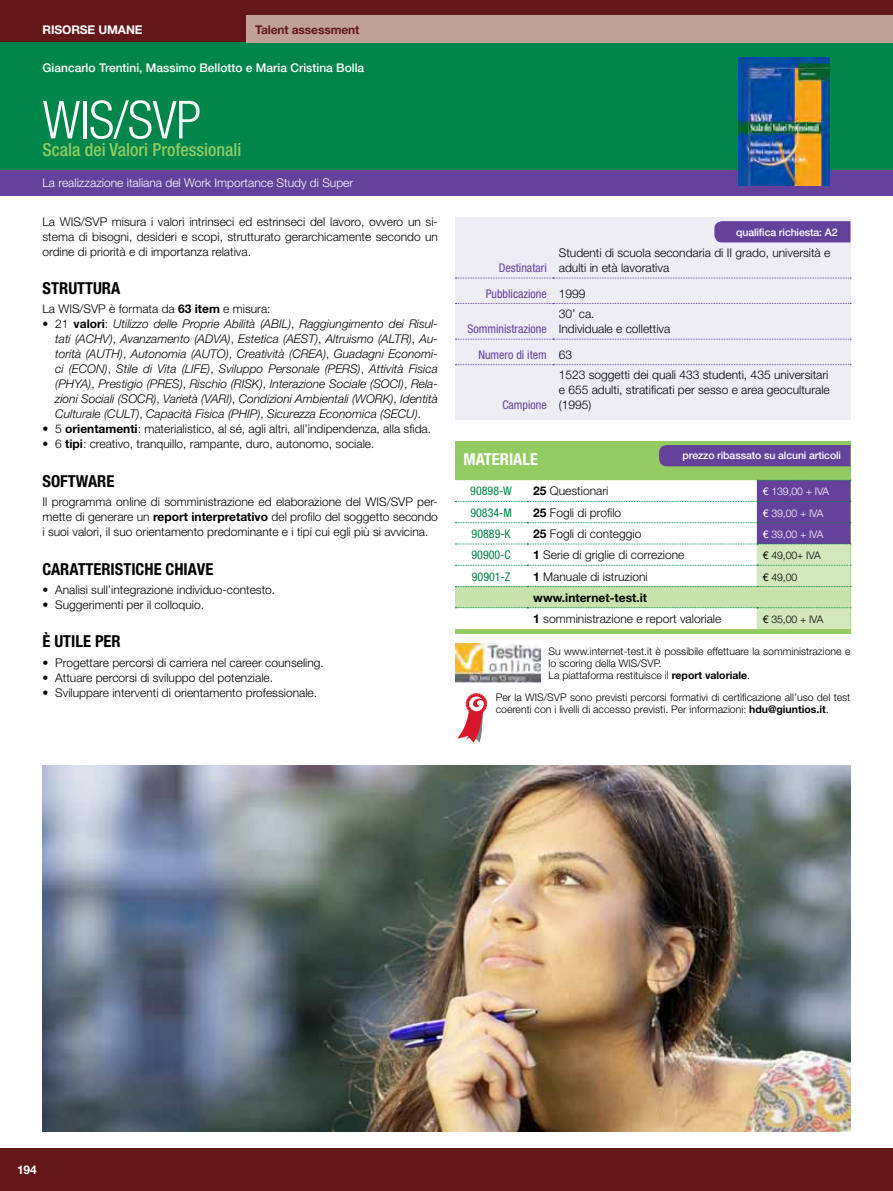
<style>
.page{position:relative;width:893px;height:1191px;background:#fff}
.page>*{position:absolute;margin:0;border:0;box-sizing:border-box;transform-origin:0 0}
.t1{font:300 condensed 52.5px "Helvetica Neue LT Std";letter-spacing:-.01em;color:#fff}
.t2{font:500 condensed 18px "Helvetica Neue LT Std";color:#94ca62}
.t3{font:700 condensed 16.5px "Helvetica Neue LT Std";color:#000}
.t4{font:700 condensed 16.5px "Helvetica Neue LT Std";color:#fff}
.t5{font:300 12px/15px "Helvetica Neue LT Std";color:#000;text-align:justify}
.t6{font:italic 300 12px/15px "Helvetica Neue LT Std";color:#000;text-align:justify}
.t7{font:condensed 12px "Helvetica Neue LT Std";color:#64419a}
.t8{font:500 12px "Helvetica Neue LT Std";color:#fff}
.t9{font:300 12px "Helvetica Neue LT Std";color:#fff}
.t10{font:condensed 12px "Helvetica Neue LT Std";color:#00854a}
.t11{font:700 12px "Helvetica Neue LT Std";letter-spacing:-.01em;color:#631719}
.t12{font:700 12px "Helvetica Neue LT Std";letter-spacing:-.01em;color:#fff}
.t13{font:300 10.5px/12px "Helvetica Neue LT Std";color:#000}
.t14{font:500 10.5px "Helvetica Neue LT Std";letter-spacing:-.01em;color:#fff}
.t15{font:300 10.5px "Helvetica Neue LT Std";letter-spacing:-.01em;color:#fff}
.s1{font-weight:700}
.s2{font-weight:700;font-style:normal}
.s3{font-style:normal}
.s4{font-weight:300;font-stretch:normal;color:#000}
.s5{font-weight:400}
</style>
<div class="page">
<div style="left:0;top:1148px;width:893px;height:43px;background:#631719"></div>
<div style="left:0;top:0;width:893px;height:43px;background:#631719"></div>
<div style="left:0;top:43px;width:893px;height:127px;background:#00854a"></div>
<div style="left:0;top:170px;width:893px;height:26px;background:#64419a"></div>
<img style="left:739px;top:57px;width:90px;height:128px">
<div style="left:455px;top:441px;width:395px;height:192px;background:#94ca62"></div>
<svg style="left:455px;top:480px;width:396px;height:149px;background:#dee3de"></svg>
<div style="left:455px;top:217px;width:395px;height:202px;background:#eeedf6"></div>
<svg style="left:455px;top:278px;width:396px;height:1px"></svg>
<svg style="left:455px;top:303px;width:396px;height:1px"></svg>
<svg style="left:455px;top:339px;width:396px;height:1px"></svg>
<svg style="left:455px;top:364px;width:396px;height:1px"></svg>
<div style="left:714px;top:221px;width:136px;height:21px;background:#64419a"></div>
<img style="left:455px;top:643px;width:85px;height:39px">
<svg style="left:457px;top:693px;width:30px;height:49px"></svg>
<div style="left:247px;top:15px;width:646px;height:28px;background:#c0a196"></div>
<img style="left:43px;top:765px;width:807px;height:366px">
<div style="left:659px;top:445px;width:191px;height:21px;background:#64419a"></div>
<p class="t12" style="left:43px;top:22px;width:66px">Risorse umane</p>
<p class="t8" style="left:43px;top:61px;width:323px">Giancarlo Trentini, Massimo Bellotto e Maria Cristina Bolla</p>
<h1 class="t1" style="left:43px;top:90px;width:160px">WIS/SVP</h1>
<h2 class="t2" style="left:43px;top:139px;width:200px">Scala dei Valori Professionali</h2>
<p class="t9" style="left:43px;top:176px;width:312px">La realizzazione italiana del Work Importance Study di Super</p>
<p class="t5" style="left:43px;top:213px;width:397px">La WIS/SVP misura i valori intrinseci ed estrinseci del lavoro, ovvero un si&shy;stema di bisogni, desideri e scopi, strutturato gerarchicamente secondo un ordine di priorità e di importanza relativa.</p>
<h3 class="t3" style="left:43px;top:278px;width:79px">STRUTTURA</h3>
<p class="t5" style="left:43px;top:301px;width:230px">La WIS/SVP è formata da <span class="s1">63 item</span> e misura:</p>
<p class="t6" style="left:55px;top:316px;width:384px;text-indent:-13px"><span class="s2">•</span> <span class="s3">21</span> <span class="s2">valori</span><span class="s3">:</span> Utilizzo delle Proprie Abilità (ABIL)<span class="s3">,</span> Raggiungimento dei Risul&shy;tati (ACHV)<span class="s3">,</span> Avanzamento (ADVA)<span class="s3">,</span> Estetica (AEST)<span class="s3">,</span> Altruismo (ALTR)<span class="s3">,</span> Au&shy;torità (AUTH)<span class="s3">,</span> Autonomia (AUTO)<span class="s3">,</span> Creatività (CREA)<span class="s3">,</span> Guadagni Economi&shy;ci (ECON)<span class="s3">,</span> Stile di Vita (LIFE)<span class="s3">,</span> Sviluppo Personale (PERS)<span class="s3">,</span> Attività Fisica (PHYA)<span class="s3">,</span> Prestigio (PRES)<span class="s3">,</span> Rischio (RISK)<span class="s3">,</span> Interazione Sociale (SOCI)<span class="s3">,</span> Rela&shy;zioni Sociali (SOCR)<span class="s3">,</span> Varietà (VARI)<span class="s3">,</span> Condizioni Ambientali (WORK)<span class="s3">,</span> Identità Culturale (CULT)<span class="s3">,</span> Capacità Fisica (PHIP)<span class="s3">,</span> Sicurezza Economica (SECU)<span class="s3">.</span></p>
<p class="t5" style="left:43px;top:421px;width:390px"><span class="s1">•</span> 5 <span class="s1">orientamenti</span>: materialistico, al sé, agli altri, all’indipendenza, alla sfida.</p>
<p class="t5" style="left:43px;top:436px;width:333px"><span class="s1">•</span> 6 <span class="s1">tipi</span>: creativo, tranquillo, rampante, duro, autonomo, sociale.</p>
<h3 class="t3" style="left:43px;top:471px;width:56px">SOFTWARE</h3>
<p class="t5" style="left:43px;top:494px;width:397px">Il programma online di somministrazione ed elaborazione del WIS/SVP per&shy;mette di generare un <span class="s1">report interpretativo</span> del profilo del soggetto secondo i suoi valori, il suo orientamento predominante e i tipi cui egli più si avvicina.</p>
<h3 class="t3" style="left:43px;top:559px;width:172px">CARATTERISTICHE CHIAVE</h3>
<p class="t5" style="left:43px;top:582px;width:234px"><span class="s1">•</span> Analisi sull’integrazione individuo-contesto.</p>
<p class="t5" style="left:43px;top:597px;width:163px"><span class="s1">•</span> Suggerimenti per il colloquio.</p>
<h3 class="t3" style="left:43px;top:631px;width:80px">È UTI LE PER</h3>
<p class="t5" style="left:43px;top:654px;width:283px"><span class="s1">•</span> Progettare percorsi di carriera nel career counseling.</p>
<p class="t5" style="left:43px;top:669px;width:232px"><span class="s1">•</span> Attuare percorsi di sviluppo del potenziale.</p>
<p class="t5" style="left:43px;top:684px;width:276px"><span class="s1">•</span> Sviluppare interventi di orientamento professionale.</p>
<p class="t11" style="left:255px;top:22px;width:106px">Talent assessment</p>
<p class="t14" style="left:736px;top:225px;width:103px">qualifica richiesta: A2</p>
<p class="t5" style="left:559px;top:245px;width:273px">Studenti di scuola secondaria di II grado, università e adulti in età lavorativa</p>
<p class="t7" style="left:486px;top:286px;width:101px">Pubblicazione <span class="s4">1999</span></p>
<p class="t7" style="left:467px;top:322px;width:81px">Somministrazione</p>
<p class="t7" style="left:499px;top:261px;width:49px">Destinatari</p>
<p class="t5" style="left:559px;top:306px;width:113px">30’ ca.<br>Individuale e collettiva</p>
<p class="t7" style="left:478px;top:347px;width:95px">Numero di item <span class="s4">63</span></p>
<p class="t7" style="left:502px;top:398px;width:46px">Campione</p>
<p class="t5" style="left:559px;top:367px;width:272px">1523 soggetti dei quali 433 studenti, 435 universitari e 655 adulti, stratificati per sesso e area geoculturale (1995)</p>
<p class="t14" style="left:683px;top:449px;width:160px">prezzo ribassato su alcuni articoli</p>
<h3 class="t4" style="left:463px;top:449px;width:76px">MATERIALE</h3>
<p class="t10" style="left:470px;top:484px;width:43px">90898-W</p>
<p class="t5" style="left:533px;top:483px;width:77px"><span class="s1">25</span> Questionari</p>
<p class="t15" style="left:763px;top:485px;width:68px"><span class="s5">€</span> 139,00 + IVA</p>
<p class="t10" style="left:470px;top:505px;width:43px">90834-M</p>
<p class="t5" style="left:533px;top:505px;width:90px"><span class="s1">25</span> Fogli di profilo</p>
<p class="t15" style="left:763px;top:506px;width:62px"><span class="s5">€</span> 39,00 + IVA</p>
<p class="t10" style="left:472px;top:527px;width:41px">90889-K</p>
<p class="t5" style="left:533px;top:526px;width:110px"><span class="s1">25</span> Fogli di conteggio</p>
<p class="t15" style="left:763px;top:528px;width:62px"><span class="s5">€</span> 39,00 + IVA</p>
<p class="t10" style="left:471px;top:548px;width:41px">90900-C</p>
<p class="t5" style="left:533px;top:547px;width:153px"><span class="s1">1</span> Serie di griglie di correzione</p>
<p class="t13" style="left:763px;top:549px;width:59px"><span class="s5">€</span> 49,00+ IVA</p>
<p class="t10" style="left:472px;top:569px;width:40px">90901-Z</p>
<p class="t5" style="left:533px;top:568px;width:116px"><span class="s1">1</span> Manuale di istruzioni</p>
<p class="t13" style="left:763px;top:570px;width:36px"><span class="s5">€</span> 49,00</p>
<p class="t5" style="left:533px;top:586px;width:190px;line-height:21.3px"><span class="s1">www.internet-test.it<br>1</span> somministrazione e report valoriale</p>
<p class="t13" style="left:763px;top:613px;width:62px"><span class="s5">€</span> 35,00 + IVA</p>
<p class="t13" style="left:549px;top:645px;width:303px">Su www.internet-test.it è possibile effettuare la somministrazione e lo scoring della WIS/SVP.<br>La piattaforma restituisce il <span class="s1">report valoriale</span>.</p>
<p class="t13" style="left:496px;top:690px;width:356px">Per la WIS/SVP sono previsti percorsi formativi di certificazione all’uso del test coerenti con i livelli di accesso previsti. Per informazioni: <span class="s1">hdu@giuntios.it</span>.</p>
<p class="t12" style="left:17px;top:1162px;width:21px">194</p>
</div>
